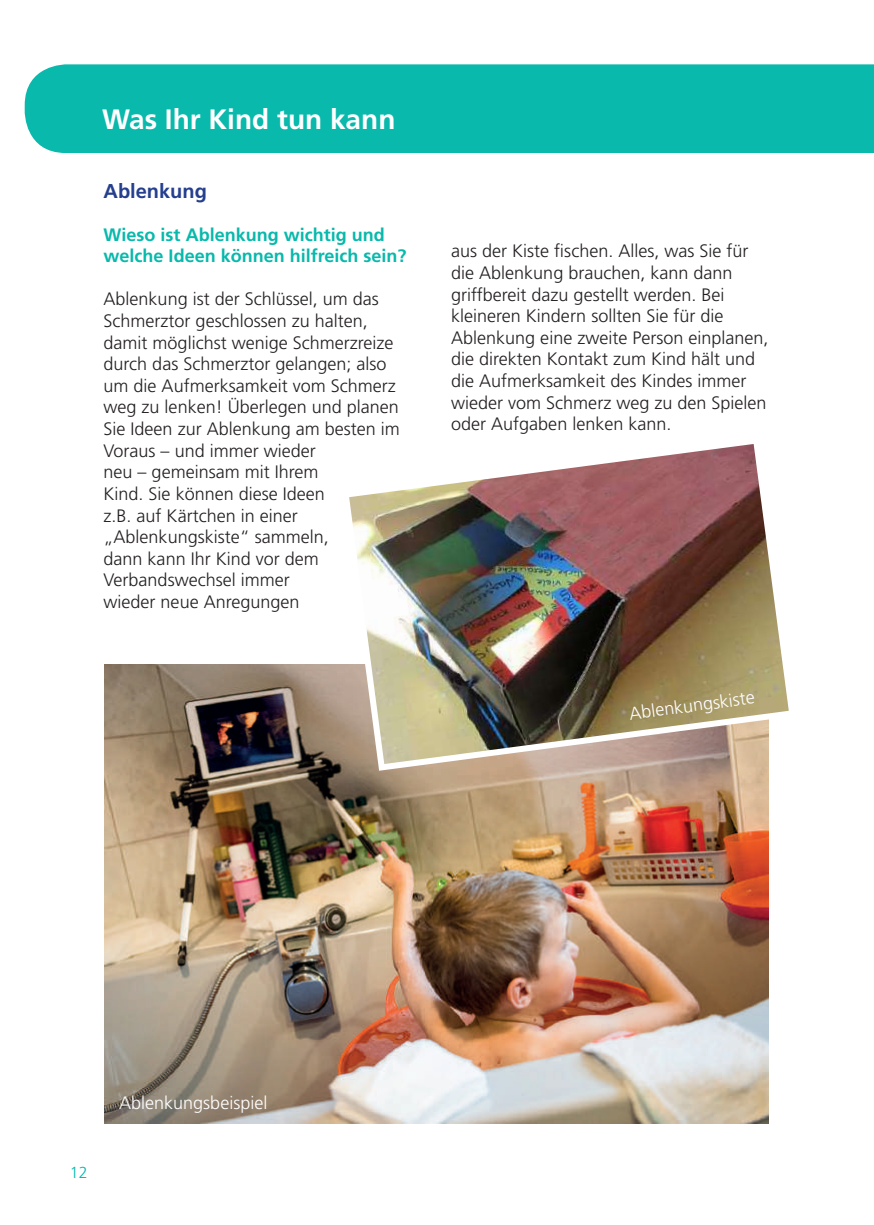
<style>
.page{position:relative;width:874px;height:1225px;background:#fff}
.page>*{position:absolute;margin:0;border:0;box-sizing:border-box;transform-origin:0 0}
.t1{font:700 28px "Frutiger LT Std";color:#fff}
.t2{font:700 20px "Frutiger LT Std";color:#253f8e}
.t3{font:300 18px/21.6px "Frutiger LT Std";color:#231f20}
.t4{font:700 18px/21.6px "Frutiger LT Std";color:#08b9ac}
.t5{font:300 18px "Frutiger LT Std";color:#fff}
.t6{font:300 16px "Frutiger LT Std";color:#08b9ac}
</style>
<div class="page">
<div style="left:24px;top:64px;width:849px;height:89px;background:#08b9ac"></div>
<img style="left:105px;top:664px;width:662px;height:460px">
<img style="left:339px;top:444px;width:450px;height:330px">
<h1 class="t1" style="left:102px;top:103px;width:295px">Was Ihr Kind tun kann</h1>
<p class="t2" style="left:103px;top:179px;width:105px">Ablenkung</p>
<p class="t4" style="left:103px;top:224px;width:304px">Wieso ist Ablenkung wichtig und welche Ideen können hilfreich sein?</p>
<p class="t3" style="left:103px;top:289px;width:298px">Ablenkung ist der Schlüssel, um das<br>Schmerztor geschlossen zu halten, damit möglichst wenige Schmerzreize durch das Schmerztor gelangen; also um die Aufmerksamkeit vom Schmerz weg zu lenken! Überlegen und planen<br>Sie Ideen zur Ablenkung am besten im<br>Voraus – und immer wieder<br>neu – gemeinsam mit Ihrem<br>Kind. Sie können diese Ideen<br>z.B. auf Kärtchen in einer „Ablenkungskiste“ sammeln,<br>dann kann Ihr Kind vor dem<br>Verbandswechsel immer<br>wieder neue Anregungen</p>
<p class="t3" style="left:451px;top:241px;width:319px">aus der Kiste fischen. Alles, was Sie für die Ablenkung brauchen, kann dann griffbereit dazu gestellt werden. Bei kleineren Kindern sollten Sie für die Ablenkung eine zweite Person einplanen, die direkten Kontakt zum Kind hält und die Aufmerksamkeit des Kindes immer wieder vom Schmerz weg zu den Spielen oder Aufgaben lenken kann.</p>
<p class="t5" style="left:628px;top:703px;width:128px;rotate:-7deg">Ablenkungskiste</p>
<p class="t6" style="left:70px;top:1163px;width:19px">12</p>
<p class="t5" style="left:119px;top:1092px;width:150px">Ablenkungsbeispiel</p>
</div>
